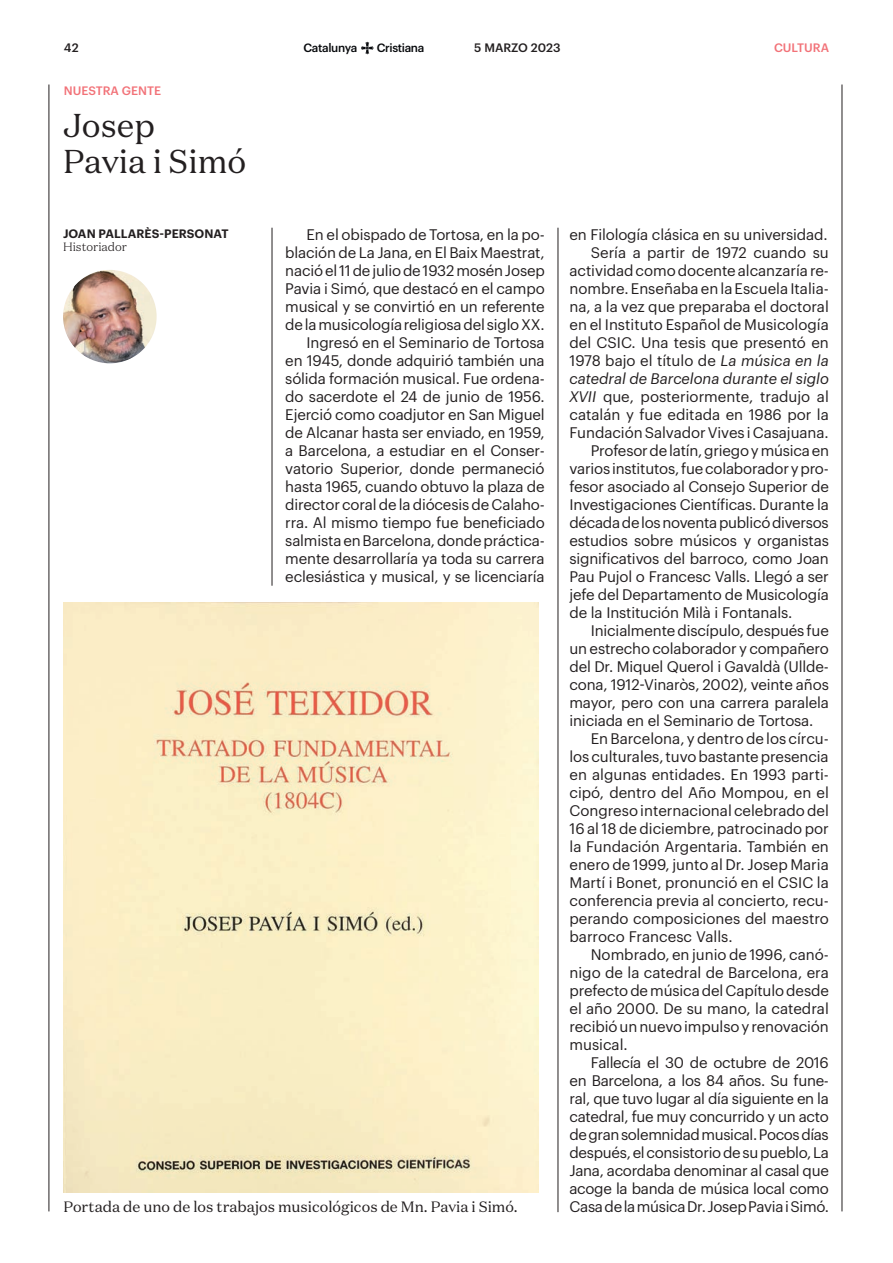
<style>
.page{position:relative;width:893px;height:1263px;background:#fff}
.page>*{position:absolute;margin:0;border:0;box-sizing:border-box;transform-origin:0 0}
.t1{font:33px/36px "Domaine Text";color:#231f20}
.t2{font:15px/18px "Graphik";letter-spacing:-.01em;color:#231f20;text-align:right}
.t3{font:15px "Domaine Text";color:#231f20}
.t4{font:italic 15px "Graphik";color:#231f20}
.t5{font:600 12px "Graphik";letter-spacing:.005em;color:#231f20}
.t6{font:500 12px "Graphik";color:#f27278}
.t7{font:500 12px "Graphik";color:#231f20}
.t8{font:300 12px "Domaine Text";color:#231f20}
.t9{font:500 11.85px "Graphik";letter-spacing:-.03em;color:#07090c}
.s1{font-style:italic}
</style>
<div class="page">
<svg style="left:361px;top:42px;width:13px;height:12px"></svg>
<hr style="left:49px;top:85px;width:1px;height:1126px;background:#231f20">
<hr style="left:842px;top:85px;width:1px;height:1126px;background:#231f20">
<hr style="left:558px;top:228px;width:1px;height:984px;background:#231f20">
<img style="left:63px;top:602px;width:476px;height:590px">
<img style="left:63px;top:270px;width:94px;height:93px;border-radius:47px">
<hr style="left:272px;top:228px;width:1px;height:358px;background:#231f20">
<p class="t7" style="left:64px;top:38px;width:16px">42</p>
<p class="t9" style="left:303px;top:38px;width:55px">Catalunya</p>
<p class="t9" style="left:377px;top:38px;width:49px">Cristiana</p>
<p class="t7" style="left:474px;top:38px;width:88px">5 MARZO 2023</p>
<p class="t6" style="left:774px;top:39px;width:57px">CULTURA</p>
<p class="t6" style="left:64px;top:82px;width:99px">NUESTRA GENTE</p>
<h1 class="t1" style="left:63px;top:107px;width:185px">Josep<br>Pavia i Simó</h1>
<p class="t5" style="left:63px;top:224px;width:167px">JOAN PALLARÈS-PERSONAT</p>
<p class="t8" style="left:63px;top:239px;width:66px">Historiador</p>
<p class="t2" style="left:285px;top:224px;width:261px">En el obispado de Tortosa, en la po&shy;blación de La Jana, en El Baix Maestrat, nació el 11 de julio de 1932 mosén Josep Pavia i Simó, que destacó en el campo musical y se convirtió en un referente de la musicología religiosa del siglo XX.<br>Ingresó en el Seminario de Tortosa<br>en 1945, donde adquirió también una sólida formación musical. Fue ordena&shy;do sacerdote el 24 de junio de 1956.<br>Ejerció como coadjutor en San Miguel de Alcanar hasta ser enviado, en 1959, a Barcelona, a estudiar en el Conser&shy;vatorio Superior, donde permaneció hasta 1965, cuando obtuvo la plaza de director coral de la diócesis de Calaho&shy;rra. Al mismo tiempo fue beneficiado salmista en Barcelona, donde práctica&shy;mente desarrollaría ya toda su carrera eclesiástica y musical, y se licenciaría</p>
<p class="t2" style="left:569px;top:224px;width:260px">en Filología clásica en su universidad.</p>
<p class="t2" style="left:591px;top:242px;width:240px">Sería a partir de 1972 cuando su</p>
<p class="t2" style="left:569px;top:260px;width:261px">actividad como docente alcanzaría re-</p>
<p class="t2" style="left:569px;top:278px;width:261px">nombre. Enseñaba en la Escuela Italia-</p>
<p class="t2" style="left:569px;top:296px;width:261px">na, a la vez que preparaba el doctoral</p>
<p class="t2" style="left:569px;top:314px;width:261px">en el Instituto Español de Musicología</p>
<p class="t2" style="left:569px;top:332px;width:261px">del CSIC. Una tesis que presentó en</p>
<p class="t2" style="left:569px;top:350px;width:261px">1978 bajo el título de <span class="s1">La música en la</span></p>
<p class="t4" style="left:569px;top:367px;width:261px">catedral de Barcelona durante el siglo</p>
<p class="t2" style="left:569px;top:386px;width:261px"><span class="s1">XVII</span> que, posteriormente, tradujo al</p>
<p class="t2" style="left:569px;top:404px;width:261px">catalán y fue editada en 1986 por la</p>
<p class="t2" style="left:569px;top:422px;width:261px">Fundación Salvador Vives i Casajuana.</p>
<p class="t2" style="left:591px;top:440px;width:240px">Profesor de latín, griego y música en</p>
<p class="t2" style="left:569px;top:458px;width:261px">varios institutos, fue colaborador y pro-</p>
<p class="t2" style="left:569px;top:476px;width:261px">fesor asociado al Consejo Superior de</p>
<p class="t2" style="left:569px;top:494px;width:261px">Investigaciones Científicas. Durante la</p>
<p class="t2" style="left:569px;top:512px;width:261px">década de los noventa publicó diversos</p>
<p class="t2" style="left:569px;top:530px;width:261px">estudios sobre músicos y organistas</p>
<p class="t2" style="left:569px;top:548px;width:261px">significativos del barroco, como Joan</p>
<p class="t2" style="left:569px;top:566px;width:261px">Pau Pujol o Francesc Valls. Llegó a ser</p>
<p class="t2" style="left:569px;top:584px;width:261px">jefe del Departamento de Musicología</p>
<p class="t2" style="left:569px;top:602px;width:224px">de la Institución Milà i Fontanals.</p>
<p class="t2" style="left:591px;top:620px;width:240px">Inicialmente discípulo, después fue</p>
<p class="t2" style="left:569px;top:638px;width:261px">un estrecho colaborador y compañero</p>
<p class="t2" style="left:569px;top:656px;width:261px">del Dr. Miquel Querol i Gavaldà (Ullde-</p>
<p class="t2" style="left:569px;top:674px;width:261px">cona, 1912-Vinaròs, 2002), veinte años</p>
<p class="t2" style="left:569px;top:692px;width:261px">mayor, pero con una carrera paralela</p>
<p class="t2" style="left:569px;top:710px;width:245px">iniciada en el Seminario de Tortosa.</p>
<p class="t2" style="left:591px;top:728px;width:240px">En Barcelona, y dentro de los círcu-</p>
<p class="t2" style="left:569px;top:746px;width:261px">los culturales, tuvo bastante presencia</p>
<p class="t2" style="left:569px;top:764px;width:261px">en algunas entidades. En 1993 parti-</p>
<p class="t2" style="left:569px;top:782px;width:261px">cipó, dentro del Año Mompou, en el</p>
<p class="t2" style="left:569px;top:800px;width:261px">Congreso internacional celebrado del</p>
<p class="t2" style="left:569px;top:818px;width:261px">16 al 18 de diciembre, patrocinado por</p>
<p class="t2" style="left:569px;top:836px;width:261px">la Fundación Argentaria. También en</p>
<p class="t2" style="left:569px;top:854px;width:261px">enero de 1999, junto al Dr. Josep Maria</p>
<p class="t2" style="left:569px;top:872px;width:261px">Martí i Bonet, pronunció en el CSIC la</p>
<p class="t2" style="left:569px;top:890px;width:261px">conferencia previa al concierto, recu-</p>
<p class="t2" style="left:569px;top:908px;width:261px">perando composiciones del maestro</p>
<p class="t2" style="left:569px;top:926px;width:165px">barroco Francesc Valls.</p>
<p class="t2" style="left:591px;top:944px;width:240px">Nombrado, en junio de 1996, canó-</p>
<p class="t2" style="left:569px;top:962px;width:261px">nigo de la catedral de Barcelona, era</p>
<p class="t2" style="left:569px;top:980px;width:261px">prefecto de música del Capítulo desde</p>
<p class="t2" style="left:569px;top:998px;width:261px">el año 2000. De su mano, la catedral</p>
<p class="t2" style="left:569px;top:1016px;width:261px">recibió un nuevo impulso y renovación</p>
<p class="t2" style="left:569px;top:1034px;width:60px">musical.</p>
<p class="t2" style="left:591px;top:1052px;width:240px">Fallecía el 30 de octubre de 2016</p>
<p class="t2" style="left:569px;top:1070px;width:261px">en Barcelona, a los 84 años. Su fune-</p>
<p class="t2" style="left:569px;top:1088px;width:261px">ral, que tuvo lugar al día siguiente en la</p>
<p class="t2" style="left:569px;top:1106px;width:261px">catedral, fue muy concurrido y un acto</p>
<p class="t2" style="left:569px;top:1124px;width:261px">de gran solemnidad musical. Pocos días</p>
<p class="t2" style="left:569px;top:1142px;width:261px">después, el consistorio de su pueblo, La</p>
<p class="t2" style="left:569px;top:1160px;width:261px">Jana, acordaba denominar al casal que</p>
<p class="t2" style="left:569px;top:1178px;width:261px">acoge la banda de música local como</p>
<p class="t2" style="left:569px;top:1196px;width:261px">Casa de la música Dr. Josep Pavia i Simó.</p>
<p class="t3" style="left:64px;top:1197px;width:456px">Portada de uno de los trabajos musicológicos de Mn. Pavia i Simó.</p>
</div>
